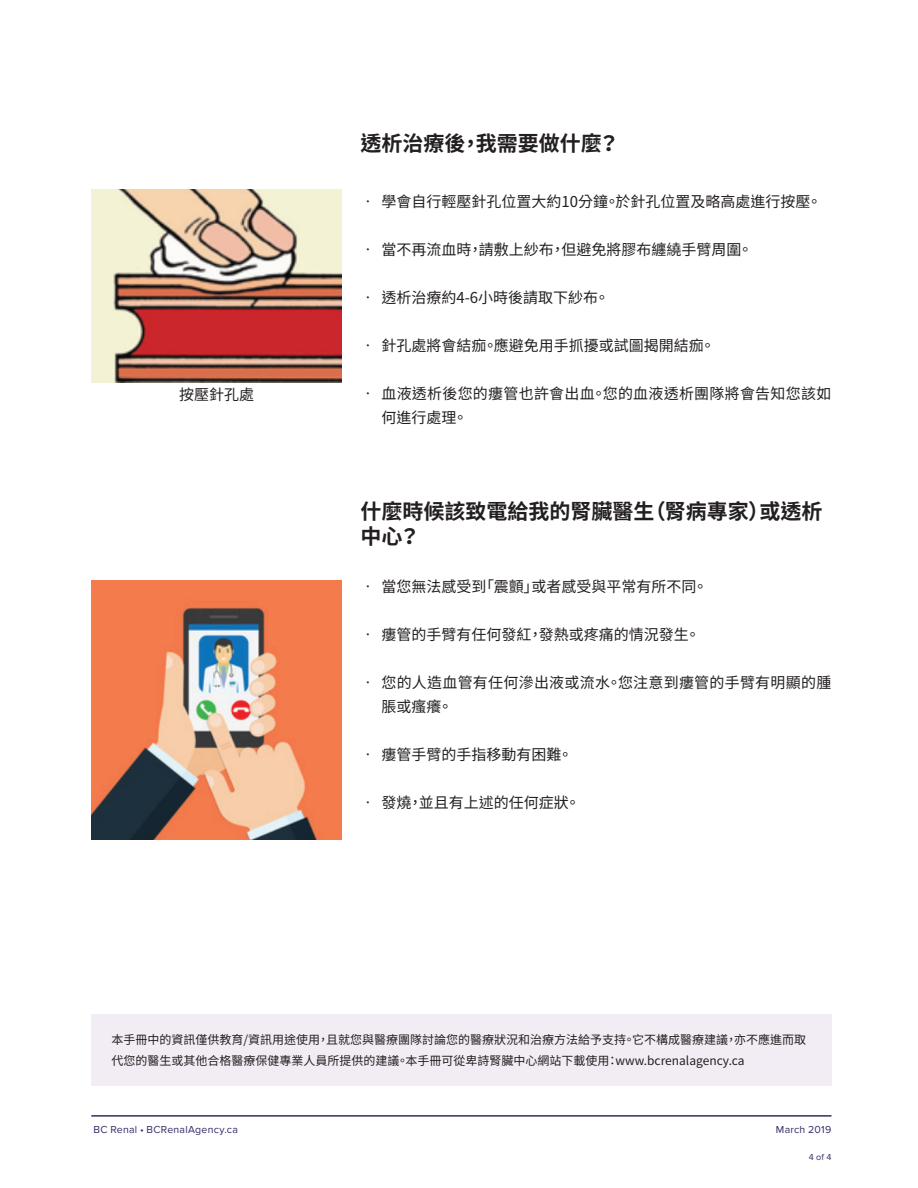
<style>
.page{position:relative;width:918px;height:1188px;background:#fff}
.page>*{position:absolute;margin:0;border:0;box-sizing:border-box;transform-origin:0 0}
.t1{font:700 21px/25.2px "Noto Sans CJ Ktc";color:#231f20}
.t2{font:15px/24px "Noto Sans CJ Ktc";color:#231f20}
.t3{font:12px/21px "Noto Sans CJ Ktc";color:#231f20}
.t4{font:10.5px "Proxima Nova";letter-spacing:.025em;color:#342b65}
.t5{font:9px "Proxima Nova";color:#342b65}
</style>
<div class="page">
<hr style="left:91px;top:1115px;width:740px;height:2px;background:#342b65">
<img style="left:92px;top:581px;width:249px;height:259px">
<img style="left:91px;top:189px;width:251px;height:193px">
<div style="left:91px;top:1015px;width:740px;height:71px;background:#f2ecf4"></div>
<p class="t2" style="left:179px;top:382px;width:76px">按壓針孔處</p>
<h1 class="t1" style="left:360px;top:131px;width:261px">透析治療後，我需要做什麼？</h1>
<p class="t2" style="left:360px;top:190px;width:463px">• 學會自行輕壓針孔位置大約10分鐘。於針孔位置及略高處進行按壓。</p>
<p class="t2" style="left:360px;top:238px;width:394px">• 當不再流血時，請敷上紗布，但避免將膠布纏繞手臂周圍。</p>
<p class="t2" style="left:360px;top:286px;width:251px">• 透析治療約4-6小時後請取下紗布。</p>
<p class="t2" style="left:360px;top:334px;width:356px">• 針孔處將會結痂。應避免用手抓擾或試圖揭開結痂。</p>
<p class="t2" style="left:381px;top:382px;width:451px;text-indent:-21px">• 血液透析後您的瘻管也許會出血。您的血液透析團隊將會告知您該如何進行處理。</p>
<h1 class="t1" style="left:360px;top:499px;width:463px">什麼時候該致電給我的腎臟醫生（腎病專家）或透析中心？</h1>
<p class="t2" style="left:360px;top:575px;width:349px">• 當您無法感受到「震顫」或者感受與平常有所不同。</p>
<p class="t2" style="left:360px;top:623px;width:341px">• 瘻管的手臂有任何發紅，發熱或疼痛的情況發生。</p>
<p class="t2" style="left:381px;top:671px;width:451px;text-indent:-21px">• 您的人造血管有任何滲出液或流水。您注意到瘻管的手臂有明顯的腫脹或瘙癢。</p>
<p class="t2" style="left:360px;top:743px;width:214px">• 瘻管手臂的手指移動有困難。</p>
<p class="t2" style="left:360px;top:791px;width:221px">• 發燒，並且有上述的任何症狀。</p>
<p class="t3" style="left:111px;top:1030px;width:696px">本手冊中的資訊僅供教育/資訊用途使用，且就您與醫療團隊討論您的醫療狀況和治療方法給予支持。它不構成醫療建議，亦不應進而取代您的醫生或其他合格醫療保健專業人員所提供的建議。本手冊可從卑詩腎臟中心網站下載使用：www.bcrenalagency.ca</p>
<p class="t4" style="left:94px;top:1123px;width:146px">BC Renal • BCRenalAgency.ca</p>
<p class="t4" style="left:776px;top:1123px;width:57px">March 2019</p>
<p class="t5" style="left:809px;top:1152px;width:24px">4 of 4</p>
</div>
